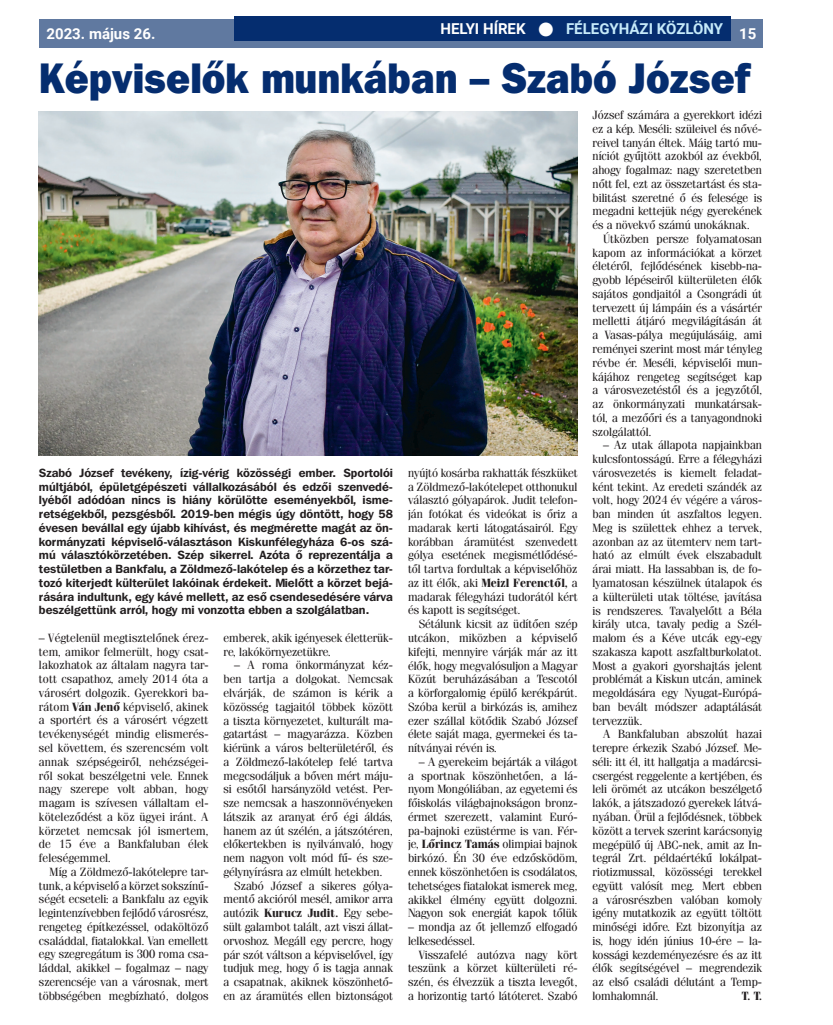
<style>
.page{position:relative;width:833px;height:1025px;background:#fff}
.page>*{position:absolute;margin:0;border:0;box-sizing:border-box;transform-origin:0 0}
.t1{font:42.5px "Franklin Gothic Hv PFL";color:#052d6f;scale:.92 1}
.t2{font:700 15px "Roboto";color:#c6eafa}
.t3{font:700 15px "Roboto";color:#fff}
.t4{font:11.88px/13.8px "Fenice PFL";color:#231f20;text-align:justify}
.t5{font:700 11.88px/13.8px "Franklin Gothic PFL";color:#231f20;text-align:justify}
.t6{font:700 11.88px "Fenice PFL";color:#231f20}
.s1{color:#fff}
.s2{font-weight:700}
</style>
<div class="page">
<div style="left:39px;top:19px;width:723px;height:29px;background:#6079a0"></div>
<div style="left:234px;top:16px;width:496px;height:25px;background:#052d6f"></div>
<img style="left:39px;top:111px;width:538px;height:344px">
<p class="t3" style="left:46px;top:23px;width:110px">2023. május 26.</p>
<p class="t2" style="left:440px;top:19px;width:317px"><span class="s1">HELYI HÍREK</span> <span class="s1">●</span> FÉLEGYHÁZI KÖZLÖNY <span class="s1">15</span></p>
<h1 class="t1" style="left:39px;top:51px;width:774px">Képviselők munkában – Szabó József</h1>
<p class="t5" style="left:39px;top:465px;width:355px">Szabó József tevékeny, ízig-vérig közösségi ember. Sportolói múltjából, épületgépészeti vállalkozásából és edzői szenvedé&shy;lyéből adódóan nincs is hiány körülötte eseményekből, isme&shy;retségekből, pezsgésből. 2019-ben mégis úgy döntött, hogy 58 évesen bevállal egy újabb kihívást, és megmérette magát az ön&shy;kormányzati képviselő-választáson Kiskunfélegyháza 6-os szá&shy;mú választókörzetében. Szép sikerrel. Azóta ő reprezentálja a testületben a Bankfalu, a Zöldmező-lakótelep és a körzethez tar&shy;tozó kiterjedt külterület lakóinak érdekeit. Mielőtt a körzet bejá&shy;rására indultunk, egy kávé mellett, az eső csendesedésére várva beszélgettünk arról, hogy mi vonzotta ebben a szolgálatban.</p>
<p class="t4" style="left:39px;top:630px;width:171px">– Végtelenül megtisztelőnek érez&shy;tem, amikor felmerült, hogy csat&shy;lakozhatok az általam nagyra tar&shy;tott csapathoz, amely 2014 óta a városért dolgozik. Gyerekkori ba&shy;rátom <span class="s2">Ván Jenő</span> képviselő, akinek a sportért és a városért végzett tevékenységét mindig elismerés&shy;sel követtem, és szerencsém volt annak szépségeiről, nehézségei&shy;ről sokat beszélgetni vele. Ennek nagy szerepe volt abban, hogy magam is szívesen vállaltam el&shy;köteleződést a köz ügyei iránt. A körzetet nemcsak jól ismertem, de 15 éve a Bankfaluban élek feleségemmel.</p>
<p class="t4" style="left:39px;top:864px;width:171px;text-indent:11px">Míg a Zöldmező-lakótelepre tar&shy;tunk, a képviselő a körzet sokszínű&shy;ségét ecseteli: a Bankfalu az egyik legintenzívebben fejlődő városrész, rengeteg építkezéssel, odaköltöző családdal, fiatalokkal. Van emellett egy szegregátum is 300 roma csa&shy;láddal, akikkel – fogalmaz – nagy szerencséje van a városnak, mert többségében megbízható, dolgos</p>
<p class="t4" style="left:223px;top:630px;width:171px">emberek, akik igényesek életterük&shy;re, lakókörnyezetükre.</p>
<p class="t4" style="left:234px;top:658px;width:160px">– A roma önkormányzat kéz-</p>
<p class="t4" style="left:223px;top:671px;width:171px">ben tartja a dolgokat. Nemcsak</p>
<p class="t4" style="left:223px;top:685px;width:171px">elvárják, de számon is kérik a</p>
<p class="t4" style="left:223px;top:699px;width:171px">közösség tagjaitól többek között</p>
<p class="t4" style="left:223px;top:713px;width:171px">a tiszta környezetet, kulturált ma-</p>
<p class="t4" style="left:223px;top:726px;width:171px">gatartást – magyarázza. Közben</p>
<p class="t4" style="left:223px;top:740px;width:171px">kiérünk a város belterületéről, és</p>
<p class="t4" style="left:223px;top:754px;width:171px">a Zöldmező-lakótelep felé tartva</p>
<p class="t4" style="left:223px;top:768px;width:171px">megcsodáljuk a bőven mért máju-</p>
<p class="t4" style="left:223px;top:781px;width:171px">si esőtől harsányzöld vetést. Per-</p>
<p class="t4" style="left:223px;top:795px;width:171px">sze nemcsak a haszonnövényeken</p>
<p class="t4" style="left:223px;top:809px;width:171px">látszik az aranyat érő égi áldás,</p>
<p class="t4" style="left:223px;top:823px;width:171px">hanem az út szélén, a játszótéren,</p>
<p class="t4" style="left:223px;top:836px;width:171px">előkertekben is nyilvánvaló, hogy</p>
<p class="t4" style="left:223px;top:850px;width:171px">nem nagyon volt mód fű- és sze-</p>
<p class="t4" style="left:223px;top:864px;width:161px">gélynyírásra az elmúlt hetekben.</p>
<p class="t4" style="left:234px;top:878px;width:160px">Szabó József a sikeres gólya-</p>
<p class="t4" style="left:223px;top:891px;width:171px">mentő akcióról mesél, amikor arra</p>
<p class="t4" style="left:223px;top:905px;width:171px">autózik <span class="s2">Kurucz Judit.</span> Egy sebe-</p>
<p class="t4" style="left:223px;top:919px;width:171px">sült galambot talált, azt viszi állat-</p>
<p class="t4" style="left:223px;top:933px;width:171px">orvoshoz. Megáll egy percre, hogy</p>
<p class="t4" style="left:223px;top:946px;width:171px">pár szót váltson a képviselővel, így</p>
<p class="t4" style="left:223px;top:960px;width:171px">tudjuk meg, hogy ő is tagja annak</p>
<p class="t4" style="left:223px;top:974px;width:171px">a csapatnak, akiknek köszönhető-</p>
<p class="t4" style="left:223px;top:988px;width:171px">en az áramütés ellen biztonságot</p>
<p class="t4" style="left:408px;top:465px;width:171px">nyújtó kosárba rakhatták fészküket a Zöldmező-lakótelepet otthonukul választó gólyapárok. Judit telefon&shy;ján fotókat és videókat is őriz a madarak kerti látogatásairól. Egy korábban áramütést szenvedett gólya esetének megismétlődésé&shy;től tartva fordultak a képviselőhöz az itt élők, aki <span class="s2">Meizl Ferenctől,</span> a madarak félegyházi tudorától kért és kapott is segítséget.</p>
<p class="t4" style="left:408px;top:616px;width:171px;text-indent:11px">Sétálunk kicsit az üdítően szép utcákon, miközben a képviselő kifejti, mennyire várják már az itt élők, hogy megvalósuljon a Magyar Közút beruházásában a Tescotól a körforgalomig épülő kerékpárút.<br>Szóba kerül a birkózás is, amihez ezer szállal kötődik Szabó József élete saját maga, gyermekei és ta&shy;nítványai révén is.</p>
<p class="t4" style="left:408px;top:754px;width:171px;text-indent:11px">– A gyerekeim bejárták a világot a sportnak köszönhetően, a lá&shy;nyom Mongóliában, az egyetemi és főiskolás világbajnokságon bronz&shy;érmet szerezett, valamint Euró&shy;pa-bajnoki ezüstérme is van. Fér&shy;je, <span class="s2">Lőrincz Tamás</span> olimpiai bajnok birkózó. Én 30 éve edzősködöm, ennek köszönhetően is csodálatos, tehetséges fiatalokat ismerek meg, akikkel élmény együtt dolgozni.<br>Nagyon sok energiát kapok tőlük</p>
<p class="t4" style="left:408px;top:919px;width:171px">– mondja az őt jellemző elfogadó lelkesedéssel.</p>
<p class="t4" style="left:408px;top:946px;width:171px;text-indent:11px">Visszafelé autózva nagy kört teszünk a körzet külterületi ré&shy;szén, és élvezzük a tiszta levegőt, a horizontig tartó látóteret. Szabó</p>
<p class="t4" style="left:592px;top:108px;width:171px">József számára a gyerekkort idézi ez a kép. Meséli: szüleivel és nővé&shy;reivel tanyán éltek. Máig tartó mu&shy;níciót gyűjtött azokból az évekből, ahogy fogalmaz: nagy szeretetben nőtt fel, ezt az összetartást és sta&shy;bilitást szeretné ő és felesége is megadni kettejük négy gyerekének és a növekvő számú unokáknak.</p>
<p class="t4" style="left:592px;top:231px;width:171px;text-indent:11px">Útközben persze folyamatosan kapom az információkat a körzet életéről, fejlődésének kisebb-na&shy;gyobb lépéseiről külterületen élők sajátos gondjaitól a Csongrádi út tervezett új lámpáin és a vásártér melletti átjáró megvilágításán át a Vasas-pálya megújulásáig, ami reményei szerint most már tényleg révbe ér. Meséli, képviselői mun&shy;kájához rengeteg segítséget kap a városvezetéstől és a jegyzőtől, az önkormányzati munkatársak&shy;tól, a mezőőri és a tanyagondnoki szolgálattól.</p>
<p class="t4" style="left:592px;top:438px;width:171px;text-indent:11px">– Az utak állapota napjainkban kulcsfontosságú. Erre a félegyházi városvezetés is kiemelt feladat&shy;ként tekint. Az eredeti szándék az volt, hogy 2024 év végére a város&shy;ban minden út aszfaltos legyen.<br>Meg is születtek ehhez a tervek, azonban az az ütemterv nem tart&shy;ható az elmúlt évek elszabadult árai miatt. Ha lassabban is, de fo&shy;lyamatosan készülnek útalapok és a külterületi utak töltése, javítása is rendszeres. Tavalyelőtt a Béla király utca, tavaly pedig a Szél&shy;malom és a Kéve utcák egy-egy szakasza kapott aszfaltburkolatot.<br>Most a gyakori gyorshajtás jelent problémát a Kiskun utcán, aminek megoldására egy Nyugat-Európá&shy;ban bevált módszer adaptálását tervezzük.</p>
<p class="t4" style="left:592px;top:727px;width:171px;text-indent:11px">A Bankfaluban abszolút hazai terepre érkezik Szabó József. Me&shy;séli: itt él, itt hallgatja a madárcsi&shy;csergést reggelente a kertjében, és leli örömét az utcákon beszélgető lakók, a játszadozó gyerekek látvá&shy;nyában. Örül a fejlődésnek, többek között a tervek szerint karácsonyig megépülő új ABC-nek, amit az In&shy;tegrál Zrt. példaértékű lokálpat&shy;riotizmussal, közösségi terekkel együtt valósít meg. Mert ebben a városrészben valóban komoly igény mutatkozik az együtt töltött minőségi időre. Ezt bizonyítja az is, hogy idén június 10-ére – la&shy;kossági kezdeményezésre és az itt élők segítségével – megrendezik az első családi délutánt a Temp&shy;lomhalomnál.</p>
<p class="t6" style="left:742px;top:988px;width:22px">T. T.</p>
</div>
